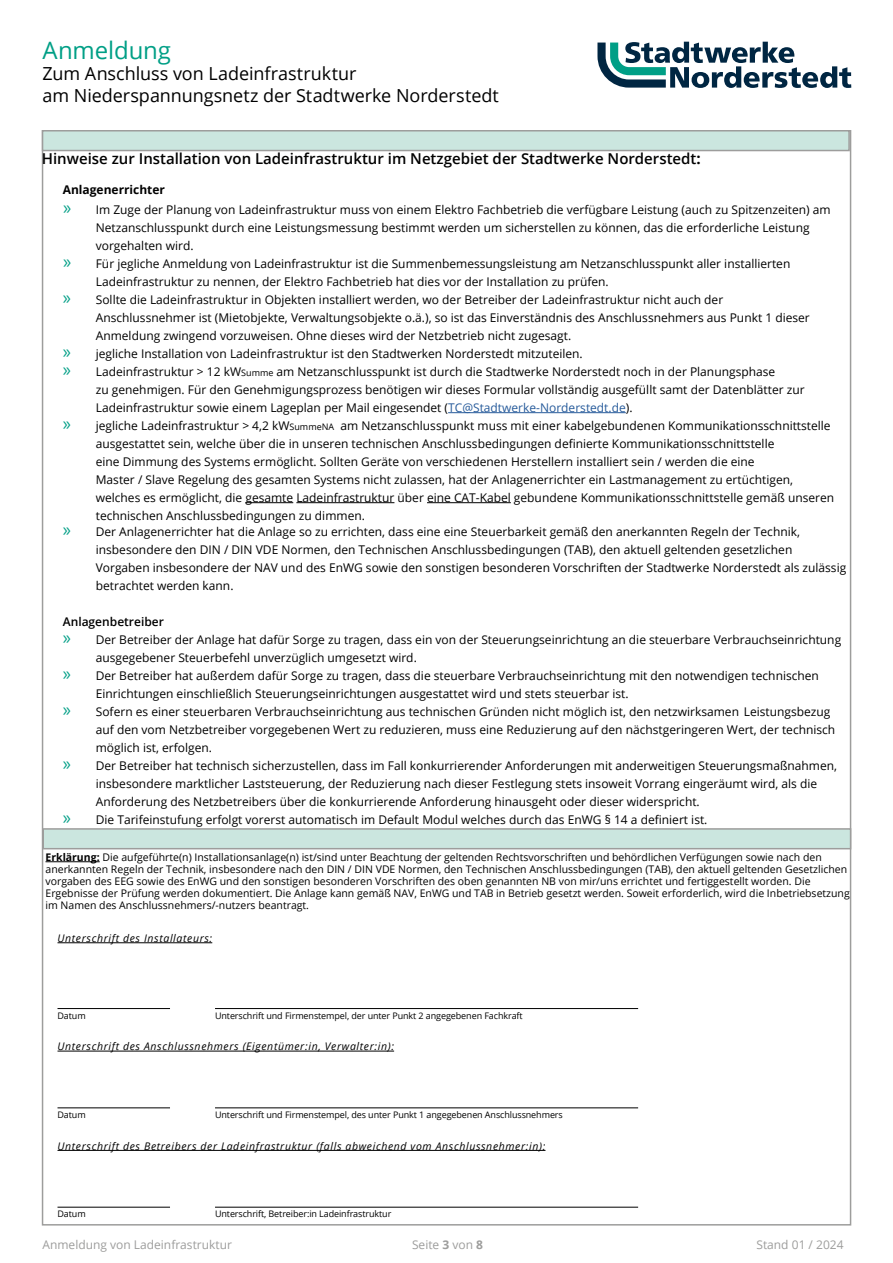
<style>
.page{position:relative;width:893px;height:1263px;background:#fff}
.page>*{position:absolute;margin:0;border:0;box-sizing:border-box;transform-origin:0 0}
.t1{font:24px "Open Sans";letter-spacing:-.005em;color:#009f86}
.t2{font:18px/21.6px "Open Sans";letter-spacing:-.005em;color:#000}
.t3{font:600 15px "Open Sans";color:#000}
.t4{font:12px/18px "Open Sans";color:#000}
.t5{font:12px "Open Sans";color:#9d9d9c}
.t6{font:600 12px "Open Sans";color:#000}
.t7{font:10.5px/12px "Open Sans";color:#000}
.t8{font:italic 10.5px "Open Sans";letter-spacing:.06em;color:#000}
.t9{font:9px "Open Sans";letter-spacing:-.01em;color:#000}
.s1{font-weight:700}
.s2{font-family:"Myriad Pro";font-size:19.5px;color:#009f86}
.s3{font-size:9px}
.s4{color:#275b9b}
</style>
<div class="page">
<svg style="left:597px;top:42px;width:254px;height:46px"></svg>
<div style="left:42px;top:828px;width:809px;height:21px;background:#cbe6df;border:2px solid #9d9d9c"></div>
<div style="left:42px;top:130px;width:808px;height:21px;background:#cbe6df;border:2px solid #9d9d9c"></div>
<hr style="left:46px;top:861px;width:54px;height:1px;background:#000">
<hr style="left:58px;top:942px;width:154px;height:1px;background:#000">
<hr style="left:58px;top:1008px;width:112px;height:1px;background:#000">
<hr style="left:215px;top:1008px;width:423px;height:1px;background:#000">
<hr style="left:58px;top:1051px;width:336px;height:1px;background:#000">
<hr style="left:58px;top:1107px;width:112px;height:1px;background:#000">
<hr style="left:215px;top:1107px;width:423px;height:1px;background:#000">
<hr style="left:58px;top:1150px;width:487px;height:1px;background:#000">
<hr style="left:58px;top:1207px;width:112px;height:1px;background:#000">
<hr style="left:215px;top:1207px;width:423px;height:1px;background:#000">
<hr style="left:448px;top:412px;width:178px;height:1px;background:#275b9b">
<hr style="left:245px;top:502px;width:48px;height:1px;background:#000">
<hr style="left:296px;top:502px;width:98px;height:1px;background:#000">
<hr style="left:427px;top:502px;width:84px;height:1px;background:#000">
<h1 class="t1" style="left:43px;top:34px;width:130px">Anmeldung</h1>
<h2 class="t2" style="left:43px;top:63px;width:458px">Zum Anschluss von Ladeinfrastruktur<br>am Niederspannungsnetz der Stadtwerke Norderstedt</h2>
<p class="t3" style="left:42px;top:149px;width:660px">Hinweise zur Installation von Ladeinfrastruktur im Netzgebiet der Stadtwerke Norderstedt<span class="s1">:</span></p>
<p class="t4" style="left:63px;top:180px;width:769px;line-height:19.5px"><span class="s1">Anlagenerrichter<br></span><span class="s2">»</span> Im Zuge der Planung von Ladeinfrastruktur muss von einem Elektro Fachbetrieb die verfügbare Leistung (auch zu Spitzenzeiten) am</p>
<p class="t4" style="left:96px;top:218px;width:715px">Netzanschlusspunkt durch eine Leistungsmessung bestimmt werden um sicherstellen zu können, das die erforderliche Leistung</p>
<p class="t4" style="left:96px;top:236px;width:99px">vorgehalten wird.</p>
<p class="t4" style="left:63px;top:254px;width:729px"><span class="s2">»</span> Für jegliche Anmeldung von Ladeinfrastruktur ist die Summenbemessungsleistung am Netzanschlusspunkt aller installierten</p>
<p class="t4" style="left:96px;top:272px;width:514px">Ladeinfrastruktur zu nennen, der Elektro Fachbetrieb hat dies vor der Installation zu prüfen.</p>
<p class="t4" style="left:63px;top:290px;width:662px"><span class="s2">»</span> Sollte die Ladeinfrastruktur in Objekten installiert werden, wo der Betreiber der Ladeinfrastruktur nicht auch der</p>
<p class="t4" style="left:96px;top:308px;width:715px">Anschlussnehmer ist (Mietobjekte, Verwaltungsobjekte o.ä.), so ist das Einverständnis des Anschlussnehmers aus Punkt 1 dieser</p>
<p class="t4" style="left:96px;top:326px;width:477px">Anmeldung zwingend vorzuweisen. Ohne dieses wird der Netzbetrieb nicht zugesagt.</p>
<p class="t4" style="left:63px;top:344px;width:521px"><span class="s2">»</span> jegliche Installation von Ladeinfrastruktur ist den Stadtwerken Norderstedt mitzuteilen.</p>
<p class="t4" style="left:63px;top:362px;width:714px"><span class="s2">»</span> Ladeinfrastruktur &gt; 12 kW<span class="s3">Summe</span> am Netzanschlusspunkt ist durch die Stadtwerke Norderstedt noch in der Planungsphase</p>
<p class="t4" style="left:96px;top:380px;width:710px">zu genehmigen. Für den Genehmigungsprozess benötigen wir dieses Formular vollständig ausgefüllt samt der Datenblätter zur</p>
<p class="t4" style="left:96px;top:398px;width:538px">Ladeinfrastruktur sowie einem Lageplan per Mail eingesendet (<span class="s4">TC@Stadtwerke-Norderstedt.de</span>).</p>
<p class="t4" style="left:63px;top:416px;width:769px"><span class="s2">»</span> jegliche Ladeinfrastruktur &gt; 4,2 kW<span class="s3">SummeNA</span> am Netzanschlusspunkt muss mit einer kabelgebundenen Kommunikationsschnittstelle</p>
<p class="t4" style="left:96px;top:434px;width:680px">ausgestattet sein, welche über die in unseren technischen Anschlussbedingungen definierte Kommunikationsschnittstelle</p>
<p class="t4" style="left:96px;top:452px;width:660px">eine Dimmung des Systems ermöglicht. Sollten Geräte von verschiedenen Herstellern installiert sein / werden die eine</p>
<p class="t4" style="left:96px;top:470px;width:699px">Master / Slave Regelung des gesamten Systems nicht zulassen, hat der Anlagenerrichter ein Lastmanagement zu ertüchtigen,</p>
<p class="t4" style="left:96px;top:488px;width:740px">welches es ermöglicht, die gesamte Ladeinfrastruktur über eine CAT-Kabel gebundene Kommunikationsschnittstelle gemäß unseren</p>
<p class="t4" style="left:96px;top:506px;width:271px">technischen Anschlussbedingungen zu dimmen.</p>
<p class="t4" style="left:96px;top:523px;width:752px;text-indent:-33px"><span class="s2">»</span> Der Anlagenerrichter hat die Anlage so zu errichten, dass eine eine Steuerbarkeit gemäß den anerkannten Regeln der Technik, insbesondere den DIN / DIN VDE Normen, den Technischen Anschlussbedingungen (TAB), den aktuell geltenden gesetzlichen Vorgaben insbesondere der NAV und des EnWG sowie den sonstigen besonderen Vorschriften der Stadtwerke Norderstedt als zulässig betrachtet werden kann.</p>
<p class="t6" style="left:63px;top:614px;width:103px">Anlagenbetreiber</p>
<p class="t4" style="left:63px;top:631px;width:780px"><span class="s2">»</span> Der Betreiber der Anlage hat dafür Sorge zu tragen, dass ein von der Steuerungseinrichtung an die steuerbare Verbrauchseinrichtung</p>
<p class="t4" style="left:96px;top:649px;width:323px">ausgegebener Steuerbefehl unverzüglich umgesetzt wird.</p>
<p class="t4" style="left:63px;top:667px;width:758px"><span class="s2">»</span> Der Betreiber hat außerdem dafür Sorge zu tragen, dass die steuerbare Verbrauchseinrichtung mit den notwendigen technischen</p>
<p class="t4" style="left:96px;top:685px;width:534px">Einrichtungen einschließlich Steuerungseinrichtungen ausgestattet wird und stets steuerbar ist.</p>
<p class="t4" style="left:63px;top:703px;width:769px"><span class="s2">»</span> Sofern es einer steuerbaren Verbrauchseinrichtung aus technischen Gründen nicht möglich ist, den netzwirksamen Leistungsbezug</p>
<p class="t4" style="left:96px;top:721px;width:741px">auf den vom Netzbetreiber vorgegebenen Wert zu reduzieren, muss eine Reduzierung auf den nächstgeringeren Wert, der technisch</p>
<p class="t4" style="left:96px;top:739px;width:118px">möglich ist, erfolgen.</p>
<p class="t4" style="left:63px;top:757px;width:776px"><span class="s2">»</span> Der Betreiber hat technisch sicherzustellen, dass im Fall konkurrierender Anforderungen mit anderweitigen Steuerungsmaßnahmen,</p>
<p class="t4" style="left:96px;top:775px;width:723px">insbesondere marktlicher Laststeuerung, der Reduzierung nach dieser Festlegung stets insoweit Vorrang eingeräumt wird, als die</p>
<p class="t4" style="left:96px;top:793px;width:605px">Anforderung des Netzbetreibers über die konkurrierende Anforderung hinausgeht oder dieser widerspricht.</p>
<p class="t4" style="left:63px;top:811px;width:646px"><span class="s2">»</span> Die Tarifeinstufung erfolgt vorerst automatisch im Default Modul welches durch das EnWG § 14 a definiert ist.</p>
<p class="t7" style="left:46px;top:851px;width:806px"><span class="s1">Erklärung:</span> Die aufgeführte(n) Installationsanlage(n) ist/sind unter Beachtung der geltenden Rechtsvorschriften und behördlichen Verfügungen sowie nach den anerkannten Regeln der Technik, insbesondere nach den DIN / DIN VDE Normen, den Technischen Anschlussbedingungen (TAB), den aktuell geltenden Gesetzlichen vorgaben des EEG sowie des EnWG und den sonstigen besonderen Vorschriften des oben genannten NB von mir/uns errichtet und fertiggestellt worden. Die Ergebnisse der Prüfung werden dokumentiert. Die Anlage kann gemäß NAV, EnWG und TAB in Betrieb gesetzt werden. Soweit erforderlich, wird die Inbetriebsetzung im Namen des Anschlussnehmers/-nutzers beantragt.</p>
<p class="t8" style="left:58px;top:931px;width:156px">Unterschrift des Installateurs:</p>
<p class="t9" style="left:58px;top:1009px;width:30px">Datum</p>
<p class="t9" style="left:215px;top:1009px;width:309px">Unterschrift und Firmenstempel, der unter Punkt 2 angegebenen Fachkraft</p>
<p class="t8" style="left:58px;top:1039px;width:338px">Unterschrift des Anschlussnehmers (Eigentümer:in, Verwalter:in):</p>
<p class="t9" style="left:58px;top:1109px;width:30px">Datum</p>
<p class="t9" style="left:215px;top:1109px;width:349px">Unterschrift und Firmenstempel, des unter Punkt 1 angegebenen Anschlussnehmers</p>
<p class="t8" style="left:58px;top:1138px;width:489px">Unterschrift des Betreibers der Ladeinfrastruktur (falls abweichend vom Anschlussnehmer:in):</p>
<p class="t9" style="left:58px;top:1208px;width:30px">Datum</p>
<p class="t9" style="left:215px;top:1208px;width:178px">Unterschrift, Betreiber:in Ladeinfrastruktur</p>
<p class="t5" style="left:43px;top:1236px;width:191px">Anmeldung von Ladeinfrastruktur</p>
<p class="t5" style="left:412px;top:1236px;width:73px">Seite <span class="s1">3</span> von <span class="s1">8</span></p>
<p class="t5" style="left:756px;top:1236px;width:89px">Stand 01 / 2024</p>
</div>
